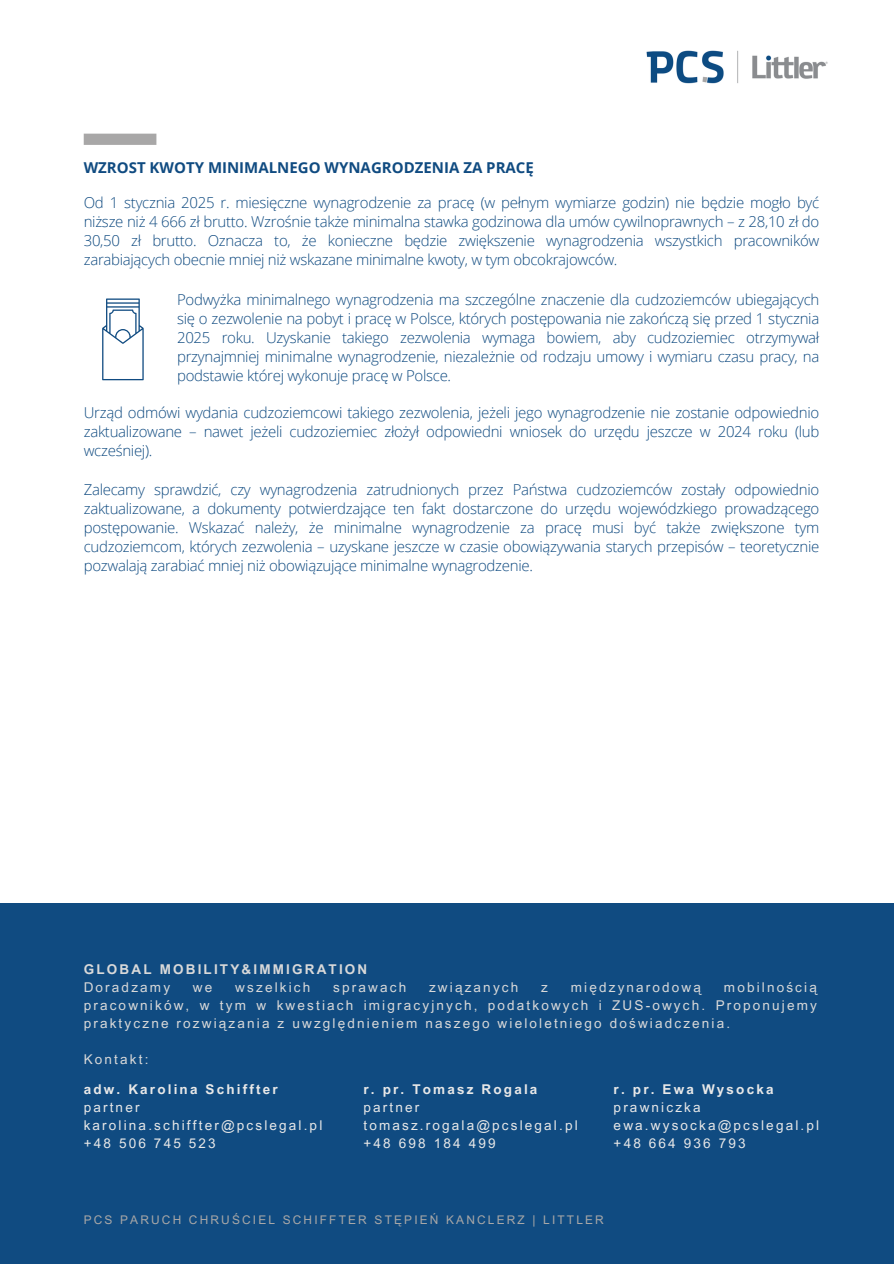
<style>
.page{position:relative;width:894px;height:1264px;background:#fff}
.page>*{position:absolute;margin:0;border:0;box-sizing:border-box;transform-origin:0 0}
.t1{font:300 15px/19.2px "Open Sans";letter-spacing:-.02em;color:#104b81;text-align:justify}
.t2{font:700 15px "Open Sans";color:#104b81}
.t3{font:13.5px/18px "Arial MT Pro";letter-spacing:.16em;color:#d9d9d9;text-align:justify}
.t4{font:13.5px/18px "Arial MT Pro";letter-spacing:.16em;color:#e8e8e8}
.t5{font:700 13.5px "Arial MT Pro";letter-spacing:.16em;color:#d9d9d9}
.t6{font:11.85px "Arial MT Pro";letter-spacing:.18em;color:#a8a7a7}
.s1{font-weight:700}
</style>
<div class="page">
<div style="left:0;top:0;width:893px;height:1263px;background:#104b81"></div>
<div style="left:0;top:0;width:893px;height:902px;background:#fff"></div>
<img style="left:646px;top:50px;width:182px;height:34px">
<div style="left:84px;top:134px;width:72px;height:11px;background:#a8a7a7"></div>
<svg style="left:102px;top:298px;width:42px;height:82px"></svg>
<h2 class="t2" style="left:84px;top:157px;width:451px">WZROST KWOTY MINIMALNEGO WYNAGRODZENIA ZA PRACĘ</h2>
<p class="t1" style="left:84px;top:192px;width:737px">Od 1 stycznia 2025 r. miesięczne wynagrodzenie za pracę (w pełnym wymiarze godzin) nie będzie mogło być niższe niż 4 666 zł brutto. Wzrośnie także minimalna stawka godzinowa dla umów cywilnoprawnych – z 28,10 zł do 30,50 zł brutto. Oznacza to, że konieczne będzie zwiększenie wynagrodzenia wszystkich pracowników zarabiających obecnie mniej niż wskazane minimalne kwoty, w tym obcokrajowców.</p>
<h2 class="t1" style="left:177px;top:289px;width:643px">Podwyżka minimalnego wynagrodzenia ma szczególne znaczenie dla cudzoziemców ubiegających się o zezwolenie na pobyt i pracę w Polsce, których postępowania nie zakończą się przed 1 stycznia 2025 roku. Uzyskanie takiego zezwolenia wymaga bowiem, aby cudzoziemiec otrzymywał przynajmniej minimalne wynagrodzenie, niezależnie od rodzaju umowy i wymiaru czasu pracy, na podstawie której wykonuje pracę w Polsce.</h2>
<p class="t1" style="left:84px;top:403px;width:737px">Urząd odmówi wydania cudzoziemcowi takiego zezwolenia, jeżeli jego wynagrodzenie nie zostanie odpowiednio zaktualizowane – nawet jeżeli cudzoziemiec złożył odpowiedni wniosek do urzędu jeszcze w 2024 roku (lub wcześniej).</p>
<h1 class="t1" style="left:84px;top:479px;width:737px">Zalecamy sprawdzić, czy wynagrodzenia zatrudnionych przez Państwa cudzoziemców zostały odpowiednio zaktualizowane, a dokumenty potwierdzające ten fakt dostarczone do urzędu wojewódzkiego prowadzącego postępowanie. Wskazać należy, że minimalne wynagrodzenie za pracę musi być także zwiększone tym cudzoziemcom, których zezwolenia – uzyskane jeszcze w czasie obowiązywania starych przepisów – teoretycznie pozwalają zarabiać mniej niż obowiązujące minimalne wynagrodzenie.</h1>
<p class="t5" style="left:84px;top:964px;width:285px">GLOBAL MOBILITY&amp;IMMIGRATION</p>
<p class="t3" style="left:84px;top:980px;width:88px">Doradzamy</p>
<p class="t3" style="left:193px;top:980px;width:21px">we</p>
<p class="t3" style="left:235px;top:980px;width:77px">wszelkich</p>
<p class="t3" style="left:333px;top:980px;width:74px">sprawach</p>
<p class="t3" style="left:429px;top:980px;width:91px">związanych</p>
<p class="t3" style="left:541px;top:980px;width:8px">z</p>
<p class="t3" style="left:570px;top:980px;width:132px">międzynarodową</p>
<p class="t3" style="left:84px;top:980px;width:734px;text-indent:640px">mobilnością pracowników, w tym w kwestiach imigracyjnych, podatkowych i ZUS-owych. Proponujemy praktyczne rozwiązania z uwzględnieniem naszego wieloletniego doświadczenia.</p>
<p class="t3" style="left:84px;top:1052px;width:66px">Kontakt:</p>
<h2 class="t4" style="left:613px;top:1081px;width:207px"><span class="s1">r. pr. Ewa Wysocka </span>prawniczka ewa.wysocka@pcslegal.pl +48 664 936 793</h2>
<h2 class="t4" style="left:84px;top:1081px;width:240px"><span class="s1">adw. Karolina Schiffter </span>partner karolina.schiffter@pcslegal.pl +48 506 745 523</h2>
<h2 class="t4" style="left:363px;top:1081px;width:216px"><span class="s1">r. pr. Tomasz Rogala </span>partner tomasz.rogala@pcslegal.pl +48 698 184 499</h2>
<p class="t6" style="left:84px;top:1215px;width:521px">PCS PARUCH CHRUŚCIEL SCHIFFTER STĘPIEŃ KANCLERZ | LITTLER</p>
</div>
